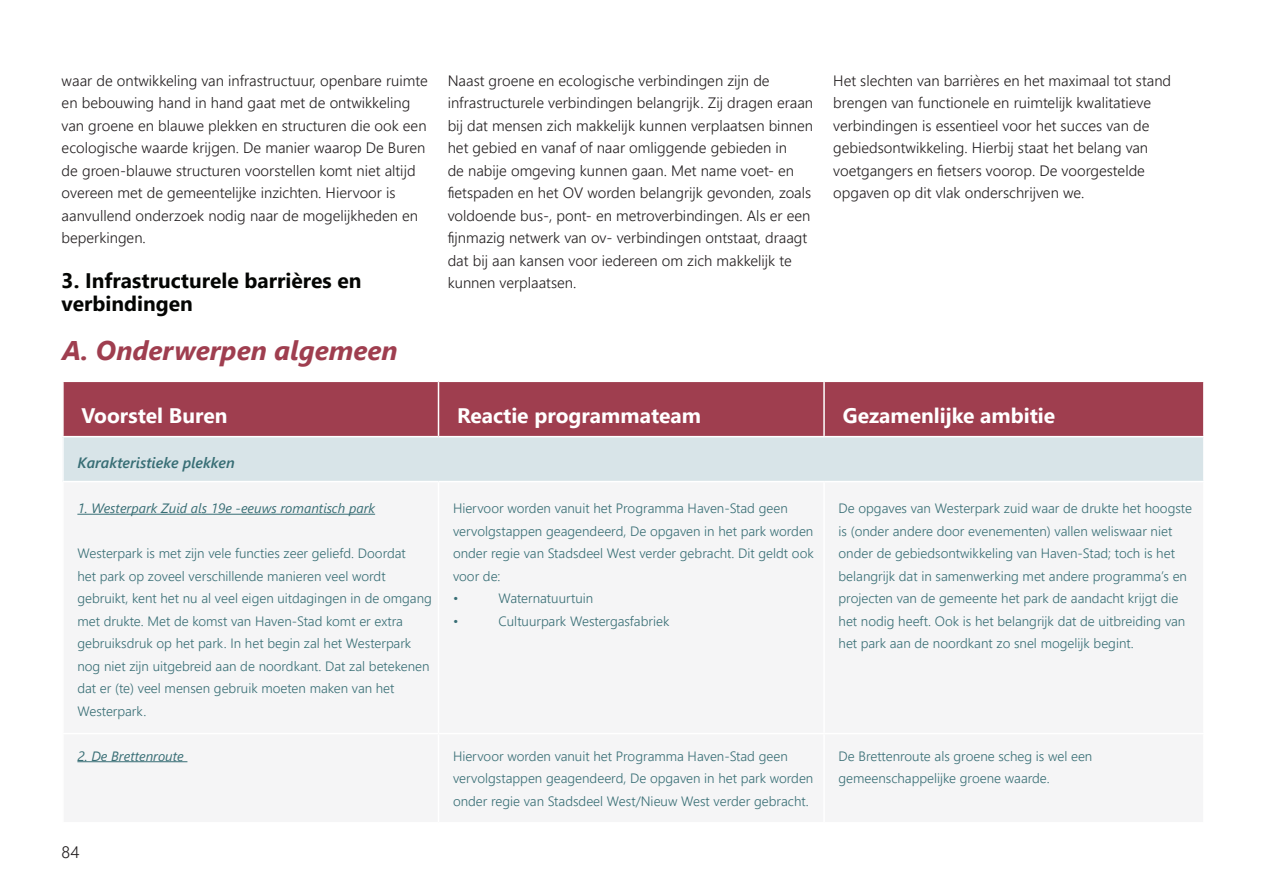
<style>
.page{position:relative;width:1263px;height:893px;background:#fff}
.page>*{position:absolute;margin:0;border:0;box-sizing:border-box;transform-origin:0 0}
.t1{font:italic 700 27px "Segoe UI";color:#9f3e4f}
.Table_Header{font:700 21px "Segoe UI";color:#fff}
.t2{font:700 21px/22.5px "Segoe UI";color:#040503}
.t3{font:300 16.5px "Segoe UI";color:#231f20}
.Body_Text{font:300 15px/22.5px "Segoe UI";color:#231f20}
.Table_Sub-Headers{font:italic 600 15px "Segoe UI";color:#386e75}
.Table_Text{font:300 13.5px/22.5px "Segoe UI";color:#386e75}
.Table_Cell-Headers{font:italic 13.5px "Segoe UI";color:#386e75}
</style>
<div class="page">
<div style="left:64px;top:382px;width:1139px;height:54px;background:#9f3e4f"></div>
<div style="left:63px;top:437px;width:1141px;height:45px;background:#d8e4e8"></div>
<hr style="left:62px;top:437px;width:2px;height:44px;background:#fff">
<hr style="left:1203px;top:437px;width:2px;height:44px;background:#fff">
<hr style="left:438px;top:382px;width:1px;height:54px;background:#fff">
<hr style="left:823px;top:382px;width:2px;height:54px;background:#fff">
<hr style="left:438px;top:481px;width:386px;height:1px;background:#fff">
<hr style="left:62px;top:481px;width:376px;height:1px;background:#fff">
<hr style="left:824px;top:481px;width:381px;height:1px;background:#fff">
<hr style="left:77px;top:514px;width:298px;height:1px;background:#386e75">
<hr style="left:77px;top:761px;width:110px;height:1px;background:#386e75">
<p class="Body_Text" style="left:62px;top:67px;width:368px">waar de ontwikkeling van infrastructuur, openbare ruimte en bebouwing hand in hand gaat met de ontwikkeling van groene en blauwe plekken en structuren die ook een ecologische waarde krijgen. De manier waarop De Buren de groen-blauwe structuren voorstellen komt niet altijd overeen met de gemeentelijke inzichten. Hiervoor is aanvullend onderzoek nodig naar de mogelijkheden en beperkingen.</p>
<p class="Body_Text" style="left:448px;top:67px;width:367px">Naast groene en ecologische verbindingen zijn de infrastructurele verbindingen belangrijk. Zij dragen eraan bij dat mensen zich makkelijk kunnen verplaatsen binnen het gebied en vanaf of naar omliggende gebieden in<br>de nabije omgeving kunnen gaan. Met name voet- en fietspaden en het OV worden belangrijk gevonden, zoals voldoende bus-, pont- en metroverbindingen. Als er een fijnmazig netwerk van ov- verbindingen ontstaat, draagt dat bij aan kansen voor iedereen om zich makkelijk te kunnen verplaatsen.</p>
<p class="Body_Text" style="left:833px;top:67px;width:339px">Het slechten van barrières en het maximaal tot stand brengen van functionele en ruimtelijk kwalitatieve verbindingen is essentieel voor het succes van de gebiedsontwikkeling. Hierbij staat het belang van voetgangers en fietsers voorop. De voorgestelde opgaven op dit vlak onderschrijven we.</p>
<h3 class="t2" style="left:62px;top:268px;width:301px">3. Infrastructurele barrières en verbindingen</h3>
<h2 class="t1" style="left:62px;top:325px;width:337px">A. Onderwerpen algemeen</h2>
<p class="Table_Header" style="left:82px;top:396px;width:147px">Voorstel Buren</p>
<p class="Table_Header" style="left:457px;top:396px;width:245px">Reactie programmateam</p>
<p class="Table_Header" style="left:843px;top:396px;width:214px">Gezamenlijke ambitie</p>
<p class="Table_Sub-Headers" style="left:77px;top:449px;width:159px">Karakteristieke plekken</p>
<p class="Table_Cell-Headers" style="left:77px;top:495px;width:299px">1. Westerpark Zuid als 19e -eeuws romantisch park</p>
<p class="Table_Text" style="left:77px;top:541px;width:356px">Westerpark is met zijn vele functies zeer geliefd. Doordat<br>het park op zoveel verschillende manieren veel wordt gebruikt, kent het nu al veel eigen uitdagingen in de omgang met drukte. Met de komst van Haven-Stad komt er extra gebruiksdruk op het park. In het begin zal het Westerpark nog niet zijn uitgebreid aan de noordkant. Dat zal betekenen dat er (te) veel mensen gebruik moeten maken van het Westerpark.</p>
<p class="Table_Text" style="left:838px;top:496px;width:355px">De opgaves van Westerpark zuid waar de drukte het hoogste is (onder andere door evenementen) vallen weliswaar niet onder de gebiedsontwikkeling van Haven-Stad; toch is het belangrijk dat in samenwerking met andere programma’s en projecten van de gemeente het park de aandacht krijgt die het nodig heeft. Ook is het belangrijk dat de uitbreiding van het park aan de noordkant zo snel mogelijk begint.</p>
<p class="Table_Text" style="left:453px;top:496px;width:362px">Hiervoor worden vanuit het Programma Haven-Stad geen vervolgstappen geagendeerd, De opgaven in het park worden onder regie van Stadsdeel West verder gebracht. Dit geldt ook voor de:</p>
<p class="Table_Text" style="left:453px;top:586px;width:7px">•</p>
<p class="Table_Text" style="left:498px;top:586px;width:96px">Waternatuurtuin</p>
<p class="Table_Text" style="left:453px;top:608px;width:7px">•</p>
<p class="Table_Text" style="left:498px;top:608px;width:172px">Cultuurpark Westergasfabriek</p>
<p class="Table_Cell-Headers" style="left:77px;top:743px;width:108px">2. De Brettenroute</p>
<p class="Table_Text" style="left:453px;top:743px;width:362px">Hiervoor worden vanuit het Programma Haven-Stad geen vervolgstappen geagendeerd, De opgaven in het park worden onder regie van Stadsdeel West/Nieuw West verder gebracht.</p>
<p class="Table_Text" style="left:838px;top:743px;width:255px">De Brettenroute als groene scheg is wel een gemeenschappelijke groene waarde.</p>
<p class="t3" style="left:62px;top:836px;width:19px">84</p>
</div>
